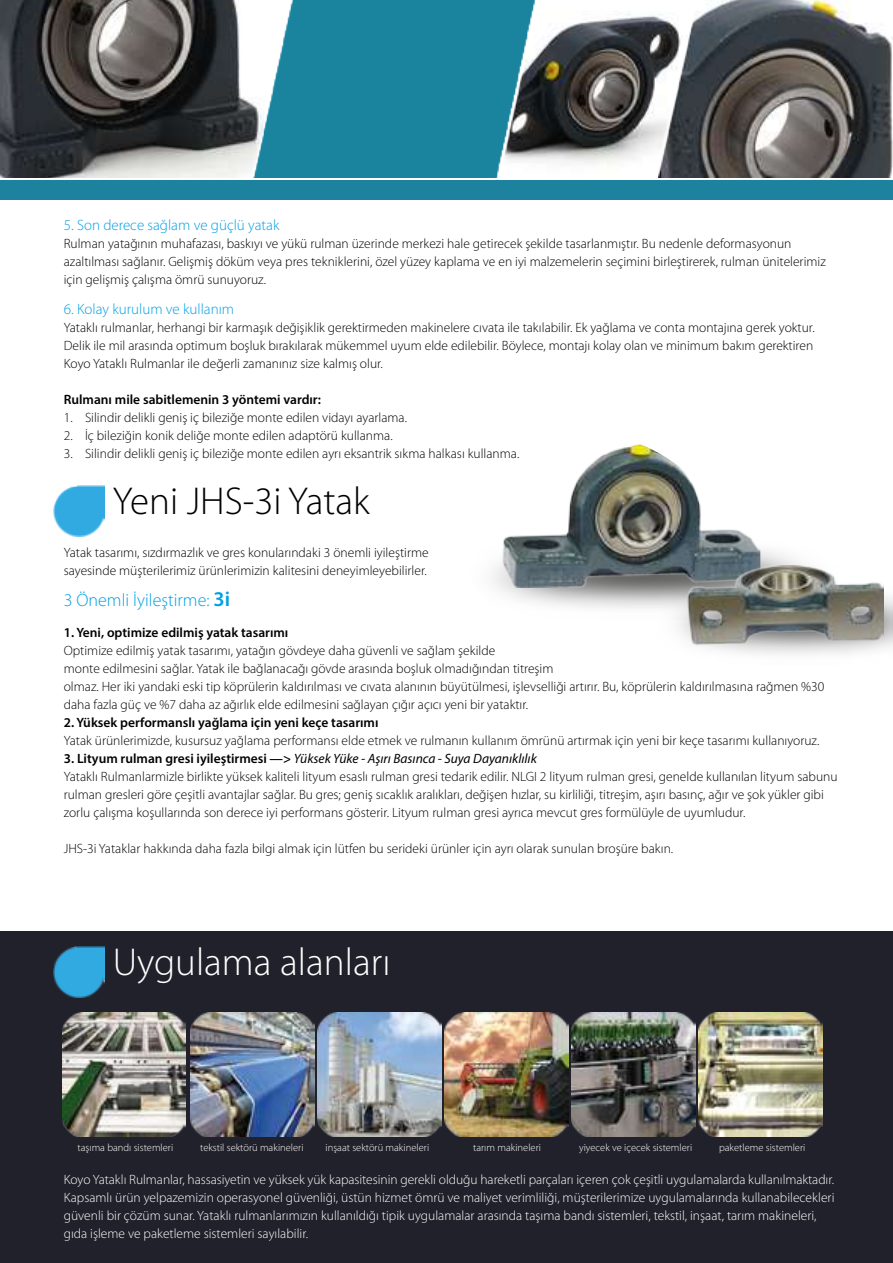
<style>
.page{position:relative;width:893px;height:1263px;background:#fff}
.page>*{position:absolute;margin:0;border:0;box-sizing:border-box;transform-origin:0 0}
.t1{font:300 39px "Myriad Pro";color:#fff}
.t2{font:300 39px "Myriad Pro";color:#000}
.t3{font:300 18px "Myriad Pro";color:#009fe3}
.t4{font:300 15px "Myriad Pro";color:#009fe3}
.t5{font:300 13.5px/18px "Myriad Pro";color:#000}
.t6{font:300 13.5px/18px "Myriad Pro";color:#fff}
.t7{font:600 13.5px "Myriad Pro";color:#000}
.t8{font:300 10.5px "Myriad Pro";color:#fff}
.s1{font-weight:600;font-size:21px}
.s2{font-weight:600}
.s3{font-weight:400;font-style:italic}
</style>
<div class="page">
<div style="left:0;top:180px;width:893px;height:20px;background:#1c829d"></div>
<div style="left:0;top:931px;width:893px;height:332px;background:#21212b"></div>
<img style="left:62px;top:1013px;width:124px;height:123px">
<img style="left:572px;top:1013px;width:123px;height:123px">
<img style="left:699px;top:1013px;width:124px;height:123px">
<img style="left:317px;top:1013px;width:124px;height:123px">
<img style="left:190px;top:1013px;width:124px;height:123px">
<img style="left:445px;top:1013px;width:123px;height:124px">
<img style="left:698px;top:0;width:195px;height:177px">
<img style="left:538px;top:11px;width:160px;height:167px">
<img style="left:292px;top:0;width:246px;height:177px">
<img style="left:0;top:0;width:292px;height:178px">
<img style="left:53px;top:486px;width:51px;height:51px">
<img style="left:53px;top:946px;width:51px;height:51px">
<img style="left:503px;top:445px;width:257px;height:143px">
<img style="left:679px;top:565px;width:205px;height:93px">
<p class="t4" style="left:64px;top:216px;width:217px">5. Son derece sağlam ve güçlü yatak</p>
<p class="t5" style="left:64px;top:234px;width:764px">Rulman yatağının muhafazası, baskıyı ve yükü rulman üzerinde merkezi hale getirecek şekilde tasarlanmıştır. Bu nedenle deformasyonun azaltılması sağlanır. Gelişmiş döküm veya pres tekniklerini, özel yüzey kaplama ve en iyi malzemelerin seçimini birleştirerek, rulman ünitelerimiz için gelişmiş çalışma ömrü sunuyoruz.</p>
<p class="t4" style="left:64px;top:300px;width:172px">6. Kolay kurulum ve kullanım</p>
<p class="t5" style="left:64px;top:319px;width:752px;text-align:justify">Yataklı rulmanlar, herhangi bir karmaşık değişiklik gerektirmeden makinelere cıvata ile takılabilir. Ek yağlama ve conta montajına gerek yoktur.<br>Delik ile mil arasında optimum boşluk bırakılarak mükemmel uyum elde edilebilir. Böylece, montajı kolay olan ve minimum bakım gerektiren Koyo Yataklı Rulmanlar ile değerli zamanınız size kalmış olur.</p>
<p class="t7" style="left:64px;top:391px;width:259px">Rulmanı mile sabitlemenin 3 yöntemi vardır:</p>
<p class="t5" style="left:64px;top:409px;width:345px">1. Silindir delikli geniş iç bileziğe monte edilen vidayı ayarlama.</p>
<p class="t5" style="left:64px;top:427px;width:330px">2. İç bileziğin konik deliğe monte edilen adaptörü kullanma.</p>
<p class="t5" style="left:64px;top:445px;width:457px">3. Silindir delikli geniş iç bileziğe monte edilen ayrı eksantrik sıkma halkası kullanma.</p>
<h1 class="t2" style="left:113px;top:477px;width:258px">Yeni JHS-3i Yatak</h1>
<p class="t5" style="left:64px;top:544px;width:366px">Yatak tasarımı, sızdırmazlık ve gres konularındaki 3 önemli iyileştirme sayesinde müşterilerimiz ürünlerimizin kalitesini deneyimleyebilirler.</p>
<h2 class="t3" style="left:64px;top:589px;width:168px">3 Önemli İyileştirme: <span class="s1">3i</span></h2>
<p class="t7" style="left:64px;top:624px;width:226px">1. Yeni, optimize edilmiş yatak tasarımı</p>
<p class="t5" style="left:64px;top:641px;width:762px">Optimize edilmiş yatak tasarımı, yatağın gövdeye daha güvenli ve sağlam şekilde<br>monte edilmesini sağlar. Yatak ile bağlanacağı gövde arasında boşluk olmadığından titreşim<br>olmaz. Her iki yandaki eski tip köprülerin kaldırılması ve cıvata alanının büyütülmesi, işlevselliği artırır. Bu, köprülerin kaldırılmasına rağmen %30 daha fazla güç ve %7 daha az ağırlık elde edilmesini sağlayan çığır açıcı yeni bir yataktır.</p>
<p class="t7" style="left:64px;top:714px;width:316px">2. Yüksek performanslı yağlama için yeni keçe tasarımı</p>
<p class="t5" style="left:64px;top:731px;width:757px">Yatak ürünlerimizde, kusursuz yağlama performansı elde etmek ve rulmanın kullanım ömrünü artırmak için yeni bir keçe tasarımı kullanıyoruz.</p>
<p class="t5" style="left:64px;top:749px;width:775px"><span class="s2">3. Lityum rulman gresi iyileştirmesi —&gt;</span> <span class="s3">Yüksek Yüke - Aşırı Basınca - Suya Dayanıklılık<br></span>Yataklı Rulmanlarmizle birlikte yüksek kaliteli lityum esaslı rulman gresi tedarik edilir. NLGI 2 lityum rulman gresi, genelde kullanılan lityum sabunu rulman gresleri göre çeşitli avantajlar sağlar. Bu gres; geniş sıcaklık aralıkları, değişen hızlar, su kirliliği, titreşim, aşırı basınç, ağır ve şok yükler gibi zorlu çalışma koşullarında son derece iyi performans gösterir. Lityum rulman gresi ayrıca mevcut gres formülüyle de uyumludur.</p>
<p class="t5" style="left:64px;top:839px;width:611px">JHS-3i Yataklar hakkında daha fazla bilgi almak için lütfen bu serideki ürünler için ayrı olarak sunulan broşüre bakın.</p>
<h1 class="t1" style="left:113px;top:939px;width:279px">Uygulama alanları</h1>
<p class="t8" style="left:78px;top:1141px;width:97px">taşıma bandı sistemleri</p>
<p class="t8" style="left:200px;top:1141px;width:105px">tekstil sektörü makineleri</p>
<p class="t8" style="left:326px;top:1141px;width:105px">inşaat sektörü makineleri</p>
<p class="t8" style="left:473px;top:1141px;width:69px">tarım makineleri</p>
<p class="t8" style="left:579px;top:1141px;width:115px">yiyecek ve içecek sistemleri</p>
<p class="t8" style="left:719px;top:1141px;width:88px">paketleme sistemleri</p>
<p class="t6" style="left:64px;top:1170px;width:772px">Koyo Yataklı Rulmanlar, hassasiyetin ve yüksek yük kapasitesinin gerekli olduğu hareketli parçaları içeren çok çeşitli uygulamalarda kullanılmaktadır.<br>Kapsamlı ürün yelpazemizin operasyonel güvenliği, üstün hizmet ömrü ve maliyet verimliliği, müşterilerimize uygulamalarında kullanabilecekleri güvenli bir çözüm sunar. Yataklı rulmanlarımızın kullanıldığı tipik uygulamalar arasında taşıma bandı sistemleri, tekstil, inşaat, tarım makineleri, gıda işleme ve paketleme sistemleri sayılabilir.</p>
</div>
